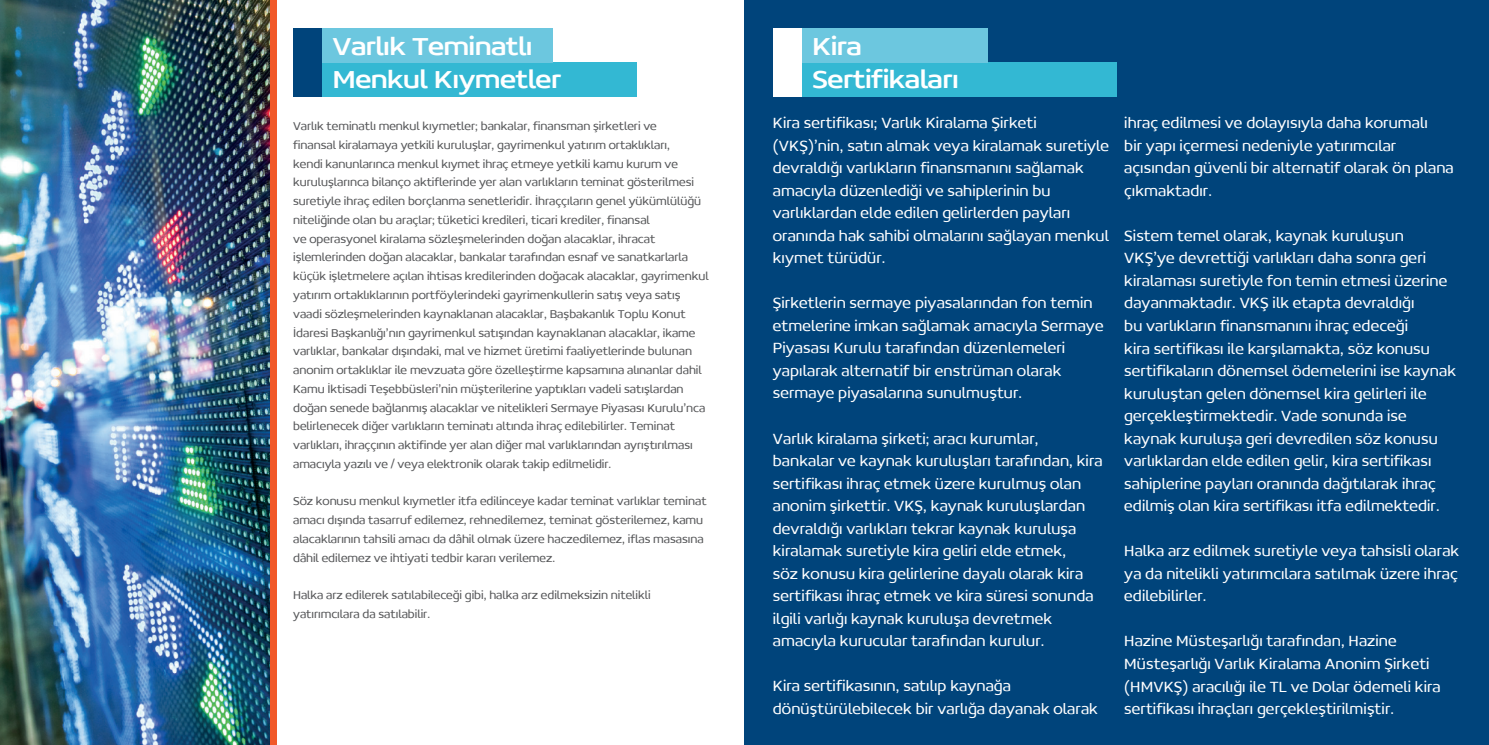
<style>
.page{position:relative;width:1489px;height:745px;background:#fff}
.page>*{position:absolute;margin:0;border:0;box-sizing:border-box;transform-origin:0 0}
.t1{font:27px/32.9px "Concord";letter-spacing:-.02em;color:#fff;scale:1.09 1}
.t2{font:300 16.25px/22.5px "Concord";letter-spacing:.005em;color:#fff}
.t3{font:300 12.5px/18.8px "Concord";color:#57585a}
</style>
<div class="page">
<div style="left:269px;top:0;width:7px;height:744px;background:#f15929"></div>
<div style="left:321px;top:63px;width:316px;height:34px;background:#33b8d3"></div>
<div style="left:321px;top:28px;width:231px;height:35px;background:#6cc7df"></div>
<div style="left:293px;top:28px;width:28px;height:69px;background:#00447b"></div>
<div style="left:744px;top:0;width:744px;height:744px;background:#00447b"></div>
<div style="left:801px;top:63px;width:315px;height:34px;background:#33b8d3"></div>
<div style="left:801px;top:28px;width:187px;height:35px;background:#6cc7df"></div>
<div style="left:772px;top:28px;width:29px;height:69px;background:#fff"></div>
<img style="left:0;top:0;width:269px;height:744px">
<h1 class="t1" style="left:332px;top:30px;width:211px">Varlık Teminatlı<br>Menkul Kıymetler</h1>
<p class="t3" style="left:293px;top:116px;width:417px">Varlık teminatlı menkul kıymetler; bankalar, finansman şirketleri ve<br>finansal kiralamaya yetkili kuruluşlar, gayrimenkul yatırım ortaklıkları,<br>kendi kanunlarınca menkul kıymet ihraç etmeye yetkili kamu kurum ve kuruluşlarınca bilanço aktiflerinde yer alan varlıkların teminat gösterilmesi suretiyle ihraç edilen borçlanma senetleridir. İhraççıların genel yükümlülüğü niteliğinde olan bu araçlar; tüketici kredileri, ticari krediler, finansal<br>ve operasyonel kiralama sözleşmelerinden doğan alacaklar, ihracat işlemlerinden doğan alacaklar, bankalar tarafından esnaf ve sanatkarlarla küçük işletmelere açılan ihtisas kredilerinden doğacak alacaklar, gayrimenkul yatırım ortaklıklarının portföylerindeki gayrimenkullerin satış veya satış vaadi sözleşmelerinden kaynaklanan alacaklar, Başbakanlık Toplu Konut İdaresi Başkanlığı’nın gayrimenkul satışından kaynaklanan alacaklar, ikame varlıklar, bankalar dışındaki, mal ve hizmet üretimi faaliyetlerinde bulunan anonim ortaklıklar ile mevzuata göre özelleştirme kapsamına alınanlar dahil Kamu İktisadi Teşebbüsleri’nin müşterilerine yaptıkları vadeli satışlardan doğan senede bağlanmış alacaklar ve nitelikleri Sermaye Piyasası Kurulu’nca belirlenecek diğer varlıkların teminatı altında ihraç edilebilirler. Teminat varlıkları, ihraççının aktifinde yer alan diğer mal varlıklarından ayrıştırılması amacıyla yazılı ve / veya elektronik olarak takip edilmelidir.</p>
<p class="t3" style="left:293px;top:491px;width:415px">Söz konusu menkul kıymetler itfa edilinceye kadar teminat varlıklar teminat amacı dışında tasarruf edilemez, rehnedilemez, teminat gösterilemez, kamu alacaklarının tahsili amacı da dâhil olmak üzere haczedilemez, iflas masasına dâhil edilemez ve ihtiyati tedbir kararı verilemez.</p>
<p class="t3" style="left:293px;top:585px;width:359px">Halka arz edilerek satılabileceği gibi, halka arz edilmeksizin nitelikli yatırımcılara da satılabilir.</p>
<h1 class="t1" style="left:812px;top:30px;width:136px">Kira<br>Sertifikaları</h1>
<p class="t2" style="left:772px;top:111px;width:338px">Kira sertifikası; Varlık Kiralama Şirketi (VKŞ)’nin, satın almak veya kiralamak suretiyle devraldığı varlıkların finansmanını sağlamak amacıyla düzenlediği ve sahiplerinin bu varlıklardan elde edilen gelirlerden payları oranında hak sahibi olmalarını sağlayan menkul kıymet türüdür.</p>
<p class="t2" style="left:772px;top:291px;width:332px">Şirketlerin sermaye piyasalarından fon temin etmelerine imkan sağlamak amacıyla Sermaye Piyasası Kurulu tarafından düzenlemeleri yapılarak alternatif bir enstrüman olarak sermaye piyasalarına sunulmuştur.</p>
<p class="t2" style="left:772px;top:426px;width:331px">Varlık kiralama şirketi; aracı kurumlar, bankalar ve kaynak kuruluşları tarafından, kira sertifikası ihraç etmek üzere kurulmuş olan anonim şirkettir. VKŞ, kaynak kuruluşlardan devraldığı varlıkları tekrar kaynak kuruluşa kiralamak suretiyle kira geliri elde etmek,<br>söz konusu kira gelirlerine dayalı olarak kira sertifikası ihraç etmek ve kira süresi sonunda ilgili varlığı kaynak kuruluşa devretmek amacıyla kurucular tarafından kurulur.</p>
<p class="t2" style="left:772px;top:674px;width:326px">Kira sertifikasının, satılıp kaynağa dönüştürülebilecek bir varlığa dayanak olarak</p>
<p class="t2" style="left:1124px;top:111px;width:331px">ihraç edilmesi ve dolayısıyla daha korumalı<br>bir yapı içermesi nedeniyle yatırımcılar açısından güvenli bir alternatif olarak ön plana çıkmaktadır.</p>
<p class="t2" style="left:1124px;top:224px;width:333px">Sistem temel olarak, kaynak kuruluşun VKŞ’ye devrettiği varlıkları daha sonra geri kiralaması suretiyle fon temin etmesi üzerine dayanmaktadır. VKŞ ilk etapta devraldığı<br>bu varlıkların finansmanını ihraç edeceği<br>kira sertifikası ile karşılamakta, söz konusu sertifikaların dönemsel ödemelerini ise kaynak kuruluştan gelen dönemsel kira gelirleri ile gerçekleştirmektedir. Vade sonunda ise kaynak kuruluşa geri devredilen söz konusu varlıklardan elde edilen gelir, kira sertifikası sahiplerine payları oranında dağıtılarak ihraç edilmiş olan kira sertifikası itfa edilmektedir.</p>
<p class="t2" style="left:1124px;top:539px;width:336px;text-align:justify">Halka arz edilmek suretiyle veya tahsisli olarak ya da nitelikli yatırımcılara satılmak üzere ihraç edilebilirler.</p>
<p class="t2" style="left:1124px;top:629px;width:318px">Hazine Müsteşarlığı tarafından, Hazine Müsteşarlığı Varlık Kiralama Anonim Şirketi (HMVKŞ) aracılığı ile TL ve Dolar ödemeli kira sertifikası ihraçları gerçekleştirilmiştir.</p>
</div>
